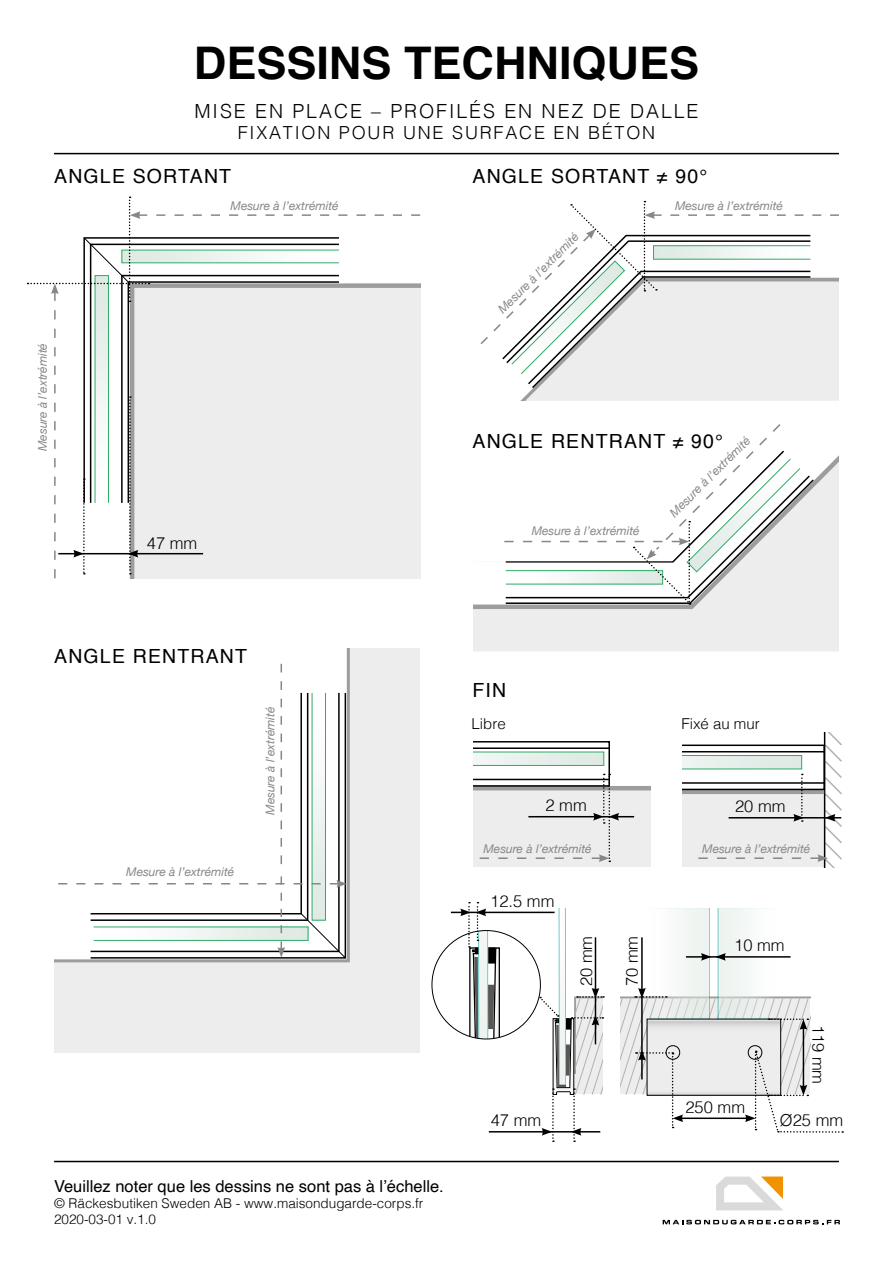
<style>
.page{position:relative;width:893px;height:1263px;background:#fff}
.page>*{position:absolute;margin:0;border:0;box-sizing:border-box;transform-origin:0 0}
.t1{font:700 45px "Helvetica";color:#000}
.t2{font:19.5px "Helvetica";letter-spacing:.06em;color:#000}
.t3{font:300 19.5px "Helvetica";letter-spacing:.1em;color:#000}
.t4{font:300 18px "Helvetica";letter-spacing:.1em;color:#000}
.t5{font:300 16.5px "Helvetica";color:#000}
.t6{font:16.5px "Helvetica";color:#000}
.t7{font:300 15px "Helvetica";color:#000}
.t8{font:300 13.5px/16.2px "Helvetica";color:#000}
.t9{font:italic 12px "Helvetica Neue";color:#878787}
</style>
<div class="page">
<div style="left:473px;top:611px;width:366px;height:40px;background:#ededed"></div>
<svg style="left:473px;top:455px;width:366px;height:156px;background:#dfdfdf"></svg>
<div style="left:473px;top:790px;width:177px;height:77px;background:#ededed"></div>
<hr style="left:473px;top:786px;width:177px;height:4px;background:#9d9d9c">
<div style="left:54px;top:961px;width:366px;height:91px;background:#ededed"></div>
<div style="left:348px;top:649px;width:72px;height:312px;background:#ededed"></div>
<svg style="left:54px;top:649px;width:296px;height:314px"></svg>
<svg style="left:89px;top:691px;width:258px;height:268px"></svg>
<svg style="left:89px;top:691px;width:220px;height:185px"></svg>
<svg style="left:314px;top:695px;width:10px;height:181px"></svg>
<div style="left:312px;top:693px;width:14px;height:227px;border:1px solid #2fac66"></div>
<svg style="left:28px;top:197px;width:392px;height:381px"></svg>
<hr style="left:489px;top:1131px;width:55px;height:1px;background:#000">
<svg style="left:58px;top:876px;width:289px;height:82px"></svg>
<svg style="left:281px;top:664px;width:1px;height:200px"></svg>
<svg style="left:480px;top:201px;width:359px;height:200px"></svg>
<svg style="left:473px;top:424px;width:342px;height:181px"></svg>
<svg style="left:473px;top:741px;width:161px;height:121px"></svg>
<svg style="left:682px;top:732px;width:160px;height:135px"></svg>
<hr style="left:484px;top:912px;width:71px;height:1px;background:#000">
<svg style="left:451px;top:902px;width:50px;height:137px"></svg>
<svg style="left:540px;top:908px;width:303px;height:234px"></svg>
<hr style="left:54px;top:1161px;width:785px;height:1px;background:#000">
<hr style="left:54px;top:153px;width:785px;height:1px;background:#000">
<svg style="left:716px;top:1176px;width:67px;height:34px"></svg>
<svg style="left:663px;top:1220px;width:177px;height:4px"></svg>
<h1 class="t1" style="left:194px;top:27px;width:507px">DESSINS TECHNIQUES</h1>
<h2 class="t3" style="left:194px;top:94px;width:506px">MISE EN PLACE – PROFILÉS EN NEZ DE DALLE</h2>
<h3 class="t4" style="left:238px;top:118px;width:419px">FIXATION POUR UNE SURFACE EN BÉTON</h3>
<h2 class="t2" style="left:54px;top:161px;width:178px">ANGLE SORTANT</h2>
<h2 class="t2" style="left:472px;top:161px;width:236px">ANGLE SORTANT ≠ 90°</h2>
<p class="t9" style="left:231px;top:197px;width:109px">Mesure à l’extrémité</p>
<p class="t9" style="left:675px;top:197px;width:109px">Mesure à l’extrémité</p>
<p class="t9" style="left:34px;top:451px;width:109px;rotate:-90deg">Mesure à l’extrémité</p>
<h3 class="t5" style="left:147px;top:529px;width:52px">47 mm</h3>
<p class="t9" style="left:494px;top:305px;width:110px;rotate:-45deg">Mesure à l’extrémité</p>
<h2 class="t2" style="left:472px;top:426px;width:252px">ANGLE RENTRANT ≠ 90°</h2>
<p class="t9" style="left:666px;top:509px;width:110px;rotate:-45deg">Mesure à l’extrémité</p>
<p class="t9" style="left:532px;top:522px;width:109px">Mesure à l’extrémité</p>
<h2 class="t2" style="left:54px;top:641px;width:194px">ANGLE RENTRANT</h2>
<p class="t9" style="left:262px;top:815px;width:109px;rotate:-90deg">Mesure à l’extrémité</p>
<p class="t9" style="left:126px;top:863px;width:109px">Mesure à l’extrémité</p>
<h3 class="t6" style="left:54px;top:1173px;width:391px">Veuillez noter que les dessins ne sont pas à l’échelle.</h3>
<p class="t8" style="left:54px;top:1194px;width:371px">© Räckesbutiken Sweden AB - www.maisondugarde-corps.fr<br>2020-03-01 v.1.0</p>
<h2 class="t2" style="left:472px;top:675px;width:35px">FIN</h2>
<p class="t7" style="left:472px;top:711px;width:36px">Libre</p>
<p class="t7" style="left:681px;top:711px;width:80px">Fixé au mur</p>
<h3 class="t5" style="left:546px;top:791px;width:43px">2 mm</h3>
<h3 class="t5" style="left:735px;top:792px;width:52px">20 mm</h3>
<p class="t9" style="left:484px;top:840px;width:109px">Mesure à l’extrémité</p>
<p class="t9" style="left:702px;top:840px;width:110px">Mesure à l’extrémité</p>
<h3 class="t5" style="left:490px;top:887px;width:66px">12.5 mm</h3>
<h3 class="t5" style="left:572px;top:986px;width:52px;rotate:-90deg">20 mm</h3>
<h3 class="t5" style="left:618px;top:986px;width:52px;rotate:-90deg">70 mm</h3>
<h3 class="t5" style="left:491px;top:1106px;width:52px">47 mm</h3>
<h3 class="t5" style="left:734px;top:931px;width:52px">10 mm</h3>
<h3 class="t5" style="left:832px;top:1024px;width:61px;rotate:90deg">119 mm</h3>
<h3 class="t5" style="left:685px;top:1093px;width:61px">250 mm</h3>
<h3 class="t5" style="left:780px;top:1106px;width:65px">Ø25 mm</h3>
</div>
